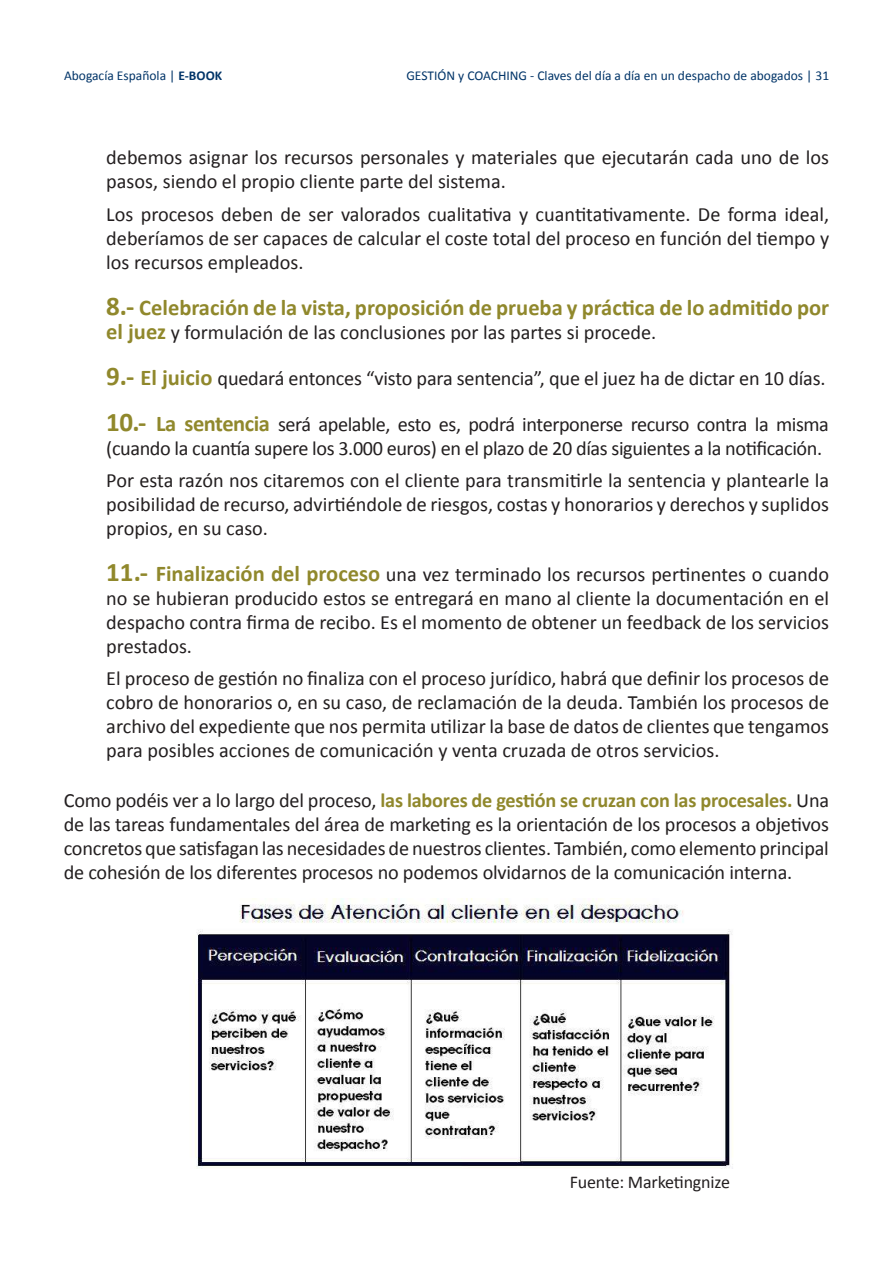
<style>
.page{position:relative;width:893px;height:1263px;background:#fff}
.page>*{position:absolute;margin:0;border:0;box-sizing:border-box;transform-origin:0 0}
.t1{font:700 22.5px "Calibri";color:#90882c}
.t2{font:20.25px/24px "Calibri";color:#231f20;text-align:justify}
.t3{font:20.25px/24px "Calibri";letter-spacing:-.02em;color:#231f20}
.t4{font:18px "Calibri";letter-spacing:-.01em;color:#231f20}
.t5{font:13.5px "Calibri";color:#003468}
.s1{font-weight:700}
.s2{font-size:27px}
.s3{font-weight:700;font-size:22.5px;color:#90882c}
.s4{font-weight:700;font-size:27px;color:#90882c}
.s5{font-weight:700;color:#90882c}
</style>
<div class="page">
<img style="left:195px;top:898px;width:538px;height:270px">
<p class="t5" style="left:64px;top:67px;width:160px">Abogacía Española | <span class="s1">E-BOOK</span></p>
<p class="t5" style="left:406px;top:67px;width:424px">GESTIÓN y COACHING - Claves del día a día en un despacho de abogados | 31</p>
<p class="t2" style="left:106px;top:145px;width:724px">debemos asignar los recursos personales y materiales que ejecutarán cada uno de los pasos, siendo el propio cliente parte del sistema.</p>
<p class="t2" style="left:106px;top:202px;width:724px">Los procesos deben de ser valorados cualitativa y cuantitativamente. De forma ideal, deberíamos de ser capaces de calcular el coste total del proceso en función del tiempo y los recursos empleados.</p>
<p class="t1" style="left:106px;top:293px;width:724px"><span class="s2">8.-</span> Celebración de la vista, proposición de prueba y práctica de lo admitido por</p>
<p class="t2" style="left:106px;top:320px;width:552px"><span class="s3">el juez</span> y formulación de las conclusiones por las partes si procede.</p>
<p class="t2" style="left:106px;top:366px;width:721px"><span class="s4">9.-</span> <span class="s3">El juicio</span> quedará entonces “visto para sentencia”, que el juez ha de dictar en 10 días.</p>
<p class="t3" style="left:106px;top:412px;width:724px"><span class="s4">10.-</span> <span class="s3">La sentencia</span> será apelable, esto es, podrá interponerse recurso contra la misma (cuando la cuantía supere los 3.000 euros) en el plazo de 20 días siguientes a la notificación.</p>
<p class="t2" style="left:106px;top:469px;width:724px">Por esta razón nos citaremos con el cliente para transmitirle la sentencia y plantearle la posibilidad de recurso, advirtiéndole de riesgos, costas y honorarios y derechos y suplidos propios, en su caso.</p>
<p class="t2" style="left:106px;top:562px;width:724px"><span class="s4">11.-</span> <span class="s3">Finalización del proceso</span> una vez terminado los recursos pertinentes o cuando no se hubieran producido estos se entregará en mano al cliente la documentación en el despacho contra firma de recibo. Es el momento de obtener un feedback de los servicios prestados.</p>
<p class="t2" style="left:106px;top:666px;width:724px">El proceso de gestión no finaliza con el proceso jurídico, habrá que definir los procesos de cobro de honorarios o, en su caso, de reclamación de la deuda. También los procesos de archivo del expediente que nos permita utilizar la base de datos de clientes que tengamos para posibles acciones de comunicación y venta cruzada de otros servicios.</p>
<p class="t2" style="left:64px;top:788px;width:767px">Como podéis ver a lo largo del proceso, <span class="s5">las labores de gestión se cruzan con las procesales.</span> Una de las tareas fundamentales del área de marketing es la orientación de los procesos a objetivos concretos que satisfagan las necesidades de nuestros clientes. También, como elemento principal de cohesión de los diferentes procesos no podemos olvidarnos de la comunicación interna.</p>
<p class="t4" style="left:570px;top:1170px;width:162px">Fuente: Marketingnize</p>
</div>
